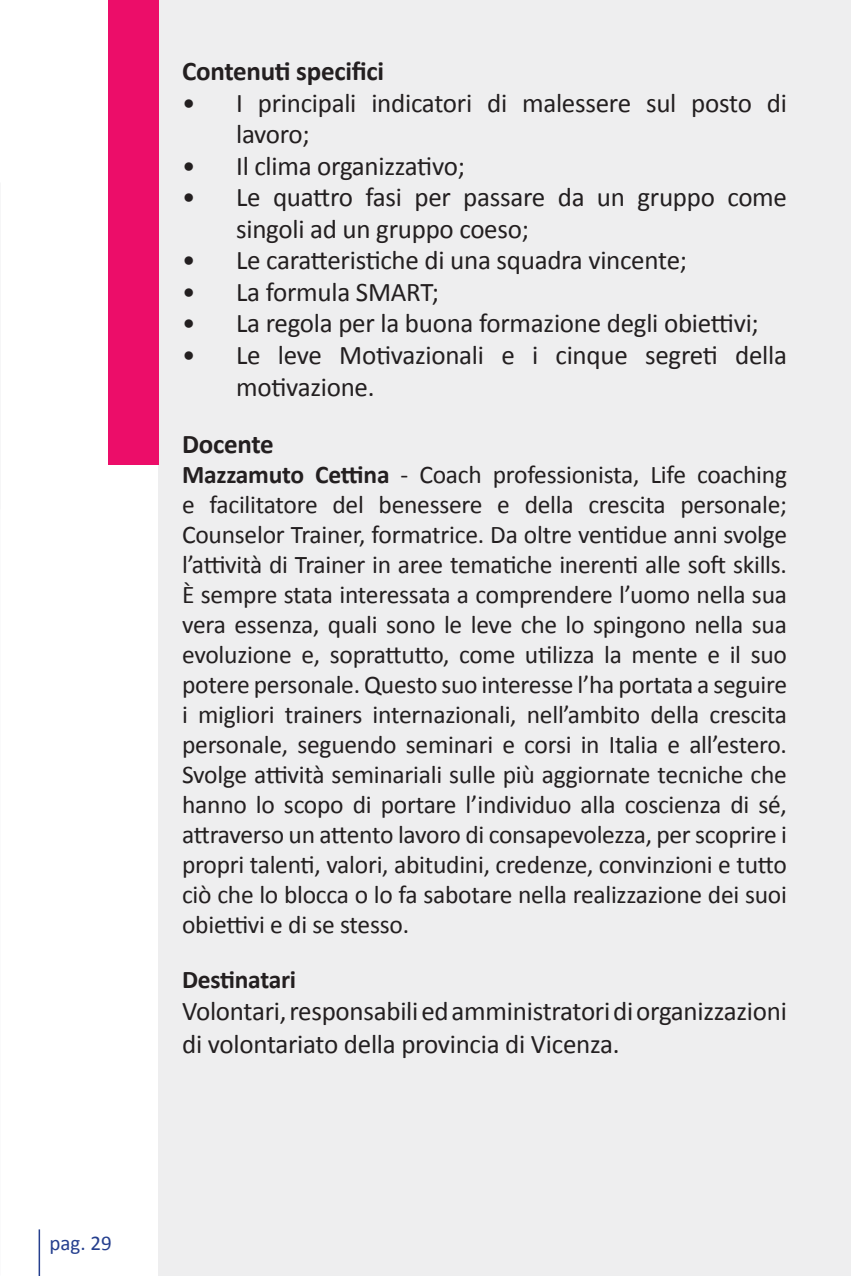
<style>
.page{position:relative;width:851px;height:1276px;background:#fff}
.page>*{position:absolute;margin:0;border:0;box-sizing:border-box;transform-origin:0 0}
.text{font:27px/31.5px "Calibri";letter-spacing:-.01em;color:#231f20}
.text-2{font:700 27px "Calibri";letter-spacing:-.01em;color:#231f20}
.text-3{font:25.5px/30px "Calibri";letter-spacing:-.01em;color:#231f20;text-align:justify}
.text-4{font:700 25.5px "Calibri";letter-spacing:-.01em;color:#231f20}
.t1{font:21px "Calibri";color:#253f8e}
.s1{font-weight:700}
</style>
<div class="page">
<hr style="left:39px;top:1229px;width:1px;height:47px;background:#253f8e">
<div style="left:158px;top:0;width:692px;height:1276px;background:#eeeeef"></div>
<div style="left:108px;top:0;width:50px;height:464px;background:#ec0d69"></div>
<p class="text-2" style="left:182px;top:54px;width:203px">Contenuti specifici</p>
<p class="text" style="left:236px;top:86px;width:552px;text-indent:-54px">• I principali indicatori di malessere sul posto di lavoro;</p>
<p class="text" style="left:182px;top:149px;width:284px">• Il clima organizzativo;</p>
<p class="text" style="left:236px;top:180px;width:552px;text-indent:-54px">• Le quattro fasi per passare da un gruppo come singoli ad un gruppo coeso;</p>
<p class="text" style="left:182px;top:243px;width:506px">• Le caratteristiche di una squadra vincente;</p>
<p class="text" style="left:182px;top:275px;width:258px">• La formula SMART;</p>
<p class="text" style="left:182px;top:306px;width:578px">• La regola per la buona formazione degli obiettivi;</p>
<p class="text" style="left:236px;top:337px;width:552px;line-height:32.4px;text-indent:-54px">• Le leve Motivazionali e i cinque segreti della motivazione.</p>
<p class="text-2" style="left:182px;top:427px;width:93px">Docente</p>
<p class="text-3" style="left:182px;top:458px;width:606px"><span class="s1">Mazzamuto Cettina</span> - Coach professionista, Life coaching e facilitatore del benessere e della crescita personale; Counselor Trainer, formatrice. Da oltre ventidue anni svolge l’attività di Trainer in aree tematiche inerenti alle soft skills.<br>È sempre stata interessata a comprendere l’uomo nella sua vera essenza, quali sono le leve che lo spingono nella sua evoluzione e, soprattutto, come utilizza la mente e il suo potere personale. Questo suo interesse l’ha portata a seguire i migliori trainers internazionali, nell’ambito della crescita personale, seguendo seminari e corsi in Italia e all’estero.<br>Svolge attività seminariali sulle più aggiornate tecniche che hanno lo scopo di portare l’individuo alla coscienza di sé, attraverso un attento lavoro di consapevolezza, per scoprire i propri talenti, valori, abitudini, credenze, convinzioni e tutto ciò che lo blocca o lo fa sabotare nella realizzazione dei suoi obiettivi e di se stesso.</p>
<p class="text-4" style="left:182px;top:963px;width:115px">Destinatari</p>
<p class="text" style="left:182px;top:994px;width:606px;line-height:32.4px">Volontari, responsabili ed amministratori di organizzazioni di volontariato della provincia di Vicenza.</p>
<p class="t1" style="left:50px;top:1230px;width:64px">pag. 29</p>
</div>
